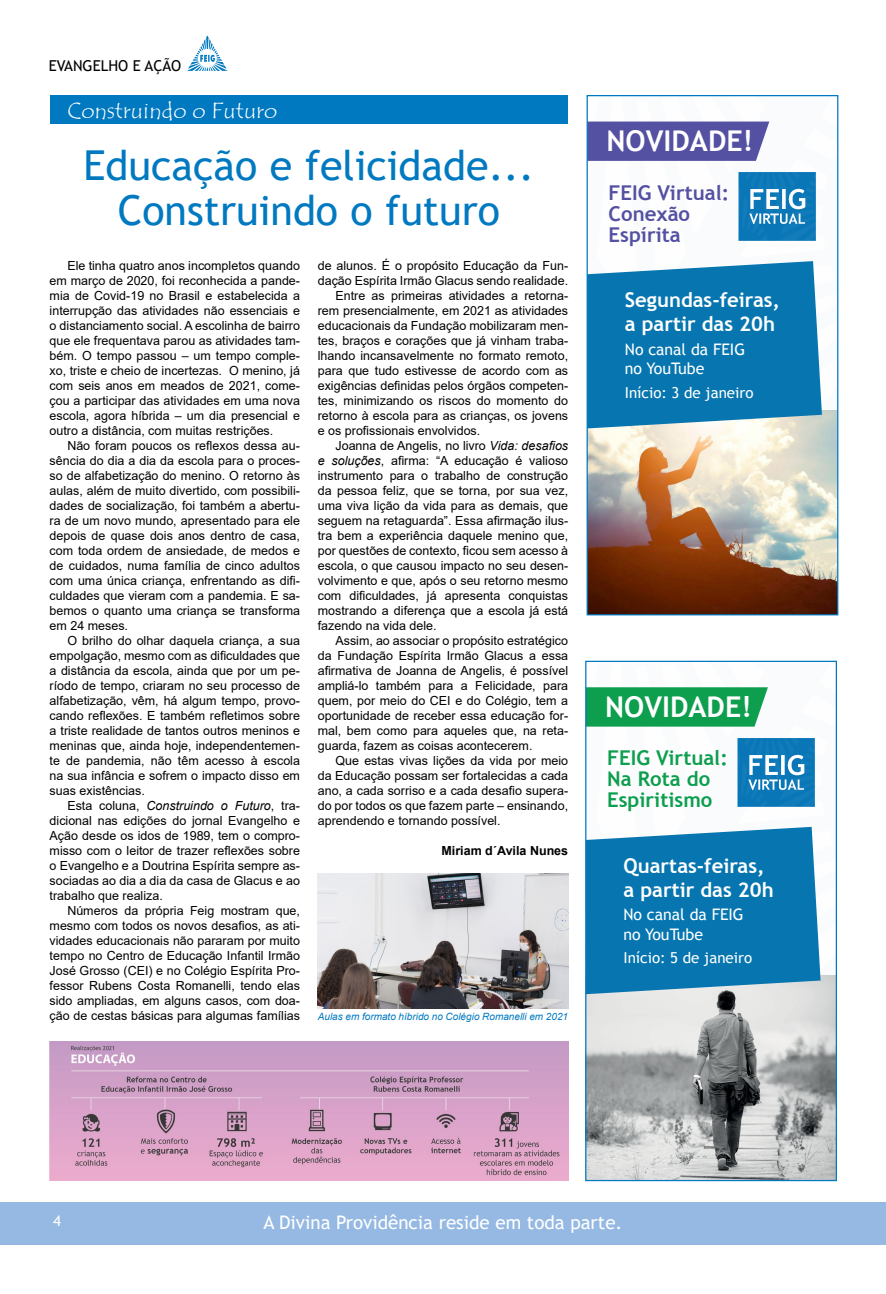
<style>
.page{position:relative;width:886px;height:1294px;background:#fff}
.page>*{position:absolute;margin:0;border:0;box-sizing:border-box;transform-origin:0 0}
.t1{font:41.25px/45px "Trebuchet MS";color:#0079c1;text-align:center}
.t2{font:700 28.62px "Trebuchet MS";color:#fff}
.t3{font:22.5px "Tempus Sans ITC";color:#fff}
.t4{font:700 20.38px/21px "Trebuchet MS";color:#0d9e4e}
.t5{font:700 20.38px/21px "Trebuchet MS";color:#5450a2}
.t6{font:700 20.25px/23.9px "Trebuchet MS";color:#fff}
.t7{font:18.75px "Trebuchet MS";color:#fff}
.t8{font:15.88px/19.1px "Trebuchet MS";color:#fff}
.t9{font:15.12px "Trebuchet MS";color:#fff}
.t10{font:15px "Trebuchet MS";color:#000}
.t11{font:15px "Trebuchet MS";color:#fff}
.t12{font:12.5px/15px "Arial";color:#000;text-align:justify}
.t13{font:700 12.5px "Arial";color:#000}
.t14{font:italic 10px "Arial";color:#0079c1}
.s1{font-style:italic}
</style>
<div class="page">
<svg style="left:187px;top:35px;width:41px;height:36px"></svg>
<div style="left:0;top:1201px;width:886px;height:43px;background:#95b9e2"></div>
<div style="left:50px;top:96px;width:518px;height:28px;background:#0079c1"></div>
<img style="left:588px;top:121px;width:248px;height:492px">
<svg style="left:588px;top:121px;width:181px;height:40px;background:#5c58a6"></svg>
<img style="left:728px;top:164px;width:100px;height:86px">
<svg style="left:588px;top:261px;width:234px;height:167px;background:#197fb5"></svg>
<div style="left:586px;top:95px;width:252px;height:520px;border:1px solid #0079c1"></div>
<img style="left:587px;top:726px;width:248px;height:453px">
<div style="left:587px;top:687px;width:181px;height:39px;background:#0d9e4e"></div>
<img style="left:727px;top:730px;width:99px;height:85px">
<svg style="left:587px;top:826px;width:233px;height:168px;background:#1d82b6"></svg>
<div style="left:585px;top:660px;width:252px;height:521px;border:1px solid #0079c1"></div>
<img style="left:50px;top:1041px;width:518px;height:139px">
<img style="left:318px;top:873px;width:250px;height:135px">
<p class="t10" style="left:49px;top:56px;width:134px">EVANGELHO E AÇÃO</p>
<h3 class="t3" style="left:67px;top:97px;width:211px">Construindo o Futuro</h3>
<h1 class="t1" style="left:83px;top:142px;width:452px">Educação e felicidade...<br>Construindo o futuro</h1>
<p class="t12" style="left:50px;top:258px;width:252px;text-indent:18px">Ele tinha quatro anos incompletos quando em março de 2020, foi reconhecida a pande&shy;mia de Covid-19 no Brasil e estabelecida a interrupção das atividades não essenciais e o distanciamento social. A escolinha de bairro que ele frequentava parou as atividades tam&shy;bém. O tempo passou – um tempo comple&shy;xo, triste e cheio de incertezas. O menino, já com seis anos em meados de 2021, come&shy;çou a participar das atividades em uma nova escola, agora híbrida – um dia presencial e outro a distância, com muitas restrições.</p>
<p class="t12" style="left:50px;top:438px;width:252px;text-indent:18px">Não foram poucos os reflexos dessa au&shy;sência do dia a dia da escola para o proces&shy;so de alfabetização do menino. O retorno às aulas, além de muito divertido, com possibili&shy;dades de socialização, foi também a abertu&shy;ra de um novo mundo, apresentado para ele depois de quase dois anos dentro de casa, com toda ordem de ansiedade, de medos e de cuidados, numa família de cinco adultos com uma única criança, enfrentando as difi&shy;culdades que vieram com a pandemia. E sa&shy;bemos o quanto uma criança se transforma em 24 meses.</p>
<p class="t12" style="left:50px;top:633px;width:252px;text-indent:18px">O brilho do olhar daquela criança, a sua empolgação, mesmo com as dificuldades que a distância da escola, ainda que por um pe&shy;ríodo de tempo, criaram no seu processo de alfabetização, vêm, há algum tempo, provo&shy;cando reflexões. E também refletimos sobre a triste realidade de tantos outros meninos e meninas que, ainda hoje, independentemen&shy;te de pandemia, não têm acesso à escola na sua infância e sofrem o impacto disso em suas existências.</p>
<p class="t12" style="left:50px;top:798px;width:252px;text-indent:18px">Esta coluna, <span class="s1">Construindo o Futuro</span>, tra&shy;dicional nas edições do jornal Evangelho e Ação desde os idos de 1989, tem o compro&shy;misso com o leitor de trazer reflexões sobre o Evangelho e a Doutrina Espírita sempre as&shy;sociadas ao dia a dia da casa de Glacus e ao trabalho que realiza.</p>
<p class="t12" style="left:50px;top:903px;width:252px;text-indent:18px">Números da própria Feig mostram que, mesmo com todos os novos desafios, as ati&shy;vidades educacionais não pararam por muito tempo no Centro de Educação Infantil Irmão José Grosso (CEI) e no Colégio Espírita Pro&shy;fessor Rubens Costa Romanelli, tendo elas sido ampliadas, em alguns casos, com doa&shy;ção de cestas básicas para algumas famílias</p>
<p class="t12" style="left:318px;top:258px;width:252px">de alunos. É o propósito Educação da Fun-</p>
<p class="t12" style="left:318px;top:273px;width:252px">dação Espírita Irmão Glacus sendo realidade.</p>
<p class="t12" style="left:335px;top:288px;width:234px">Entre as primeiras atividades a retorna-</p>
<p class="t12" style="left:318px;top:303px;width:252px">rem presencialmente, em 2021 as atividades</p>
<p class="t12" style="left:318px;top:318px;width:252px">educacionais da Fundação mobilizaram men-</p>
<p class="t12" style="left:318px;top:333px;width:252px">tes, braços e corações que já vinham traba-</p>
<p class="t12" style="left:318px;top:348px;width:252px">lhando incansavelmente no formato remoto,</p>
<p class="t12" style="left:318px;top:363px;width:252px">para que tudo estivesse de acordo com as</p>
<p class="t12" style="left:318px;top:378px;width:252px">exigências definidas pelos órgãos competen-</p>
<p class="t12" style="left:318px;top:393px;width:252px">tes, minimizando os riscos do momento do</p>
<p class="t12" style="left:318px;top:408px;width:252px">retorno à escola para as crianças, os jovens</p>
<p class="t12" style="left:318px;top:423px;width:164px">e os profissionais envolvidos.</p>
<p class="t12" style="left:335px;top:438px;width:234px">Joanna de Angelis, no livro <span class="s1">Vida: desafios</span></p>
<p class="t12" style="left:318px;top:453px;width:252px"><span class="s1">e soluções</span>, afirma: “A educação é valioso</p>
<p class="t12" style="left:318px;top:468px;width:252px">instrumento para o trabalho de construção</p>
<p class="t12" style="left:318px;top:483px;width:252px">da pessoa feliz, que se torna, por sua vez,</p>
<p class="t12" style="left:318px;top:498px;width:252px">uma viva lição da vida para as demais, que</p>
<p class="t12" style="left:318px;top:513px;width:252px">seguem na retaguarda”. Essa afirmação ilus-</p>
<p class="t12" style="left:318px;top:528px;width:252px">tra bem a experiência daquele menino que,</p>
<p class="t12" style="left:318px;top:543px;width:252px">por questões de contexto, ficou sem acesso à</p>
<p class="t12" style="left:318px;top:558px;width:252px">escola, o que causou impacto no seu desen-</p>
<p class="t12" style="left:318px;top:573px;width:252px">volvimento e que, após o seu retorno mesmo</p>
<p class="t12" style="left:318px;top:588px;width:252px">com dificuldades, já apresenta conquistas</p>
<p class="t12" style="left:318px;top:603px;width:252px">mostrando a diferença que a escola já está</p>
<p class="t12" style="left:318px;top:618px;width:120px">fazendo na vida dele.</p>
<p class="t12" style="left:335px;top:633px;width:234px">Assim, ao associar o propósito estratégico</p>
<p class="t12" style="left:318px;top:648px;width:252px">da Fundação Espírita Irmão Glacus a essa</p>
<p class="t12" style="left:318px;top:663px;width:252px">afirmativa de Joanna de Angelis, é possível</p>
<p class="t12" style="left:318px;top:678px;width:252px">ampliá-lo também para a Felicidade, para</p>
<p class="t12" style="left:318px;top:693px;width:252px">quem, por meio do CEI e do Colégio, tem a</p>
<p class="t12" style="left:318px;top:708px;width:252px">oportunidade de receber essa educação for-</p>
<p class="t12" style="left:318px;top:723px;width:252px">mal, bem como para aqueles que, na reta-</p>
<p class="t12" style="left:318px;top:738px;width:216px">guarda, fazem as coisas acontecerem.</p>
<p class="t12" style="left:335px;top:753px;width:234px">Que estas vivas lições da vida por meio</p>
<p class="t12" style="left:318px;top:768px;width:252px">da Educação possam ser fortalecidas a cada</p>
<p class="t12" style="left:318px;top:783px;width:252px">ano, a cada sorriso e a cada desafio supera-</p>
<p class="t12" style="left:318px;top:798px;width:252px">do por todos os que fazem parte – ensinando,</p>
<p class="t12" style="left:318px;top:813px;width:184px">aprendendo e tornando possível.</p>
<p class="t13" style="left:441px;top:842px;width:128px">Miriam d´Avila Nunes</p>
<p class="t14" style="left:318px;top:1010px;width:252px">Aulas em formato híbrido no Colégio Romanelli em 2021</p>
<h2 class="t2" style="left:606px;top:123px;width:148px">NOVIDADE!</h2>
<h3 class="t5" style="left:609px;top:182px;width:122px">FEIG Virtual:<br>Conexão<br>Espírita</h3>
<h3 class="t6" style="left:625px;top:288px;width:157px">Segundas-feiras, a partir das 20h</h3>
<p class="t8" style="left:625px;top:340px;width:122px">No canal da FEIG no YouTube</p>
<p class="t9" style="left:625px;top:383px;width:130px">Início: 3 de janeiro</p>
<h2 class="t2" style="left:605px;top:689px;width:148px">NOVIDADE!</h2>
<h3 class="t4" style="left:607px;top:747px;width:122px">FEIG Virtual:<br>Na Rota do<br>Espiritismo</h3>
<h3 class="t6" style="left:623px;top:853px;width:152px">Quartas-feiras, a partir das 20h</h3>
<p class="t8" style="left:623px;top:905px;width:122px">No canal da FEIG no YouTube</p>
<p class="t9" style="left:623px;top:949px;width:130px">Início: 5 de janeiro</p>
<p class="t11" style="left:53px;top:1211px;width:9px">4</p>
<h3 class="t7" style="left:263px;top:1210px;width:360px">A Divina Providência reside em toda parte.</h3>
</div>
